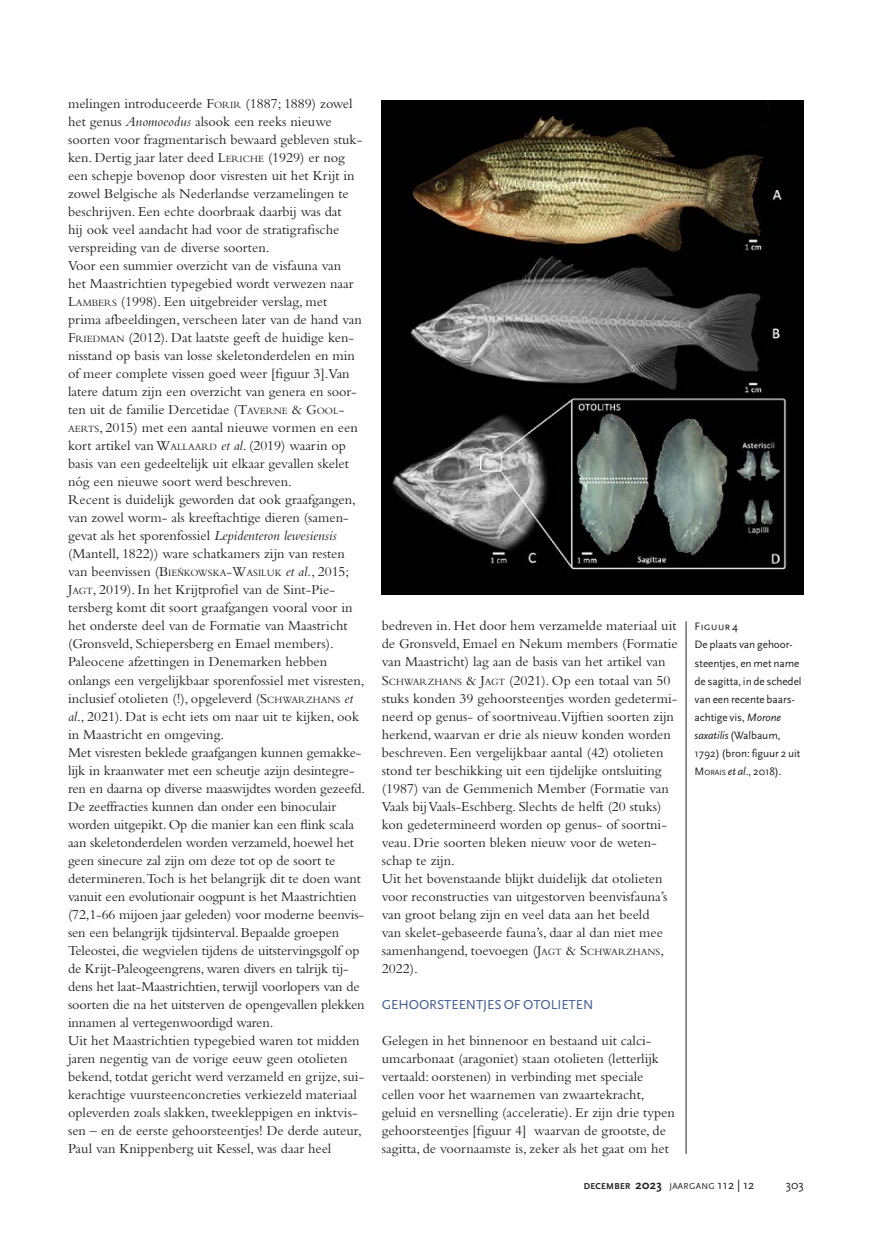
<style>
.page{position:relative;width:872px;height:1234px;background:#fff}
.page>*{position:absolute;margin:0;border:0;box-sizing:border-box;transform-origin:0 0}
.t1{font:14.25px/18px "Bembo";color:#231f20}
.t2{font:13.5px "Scala Sans";letter-spacing:-.005em;color:#405b90}
.t3{font:12.75px "Scala Sans";color:#231f20}
.t4{font:11.25px/18px "Scala Sans";letter-spacing:-.005em;color:#231f20}
.t5{font:11.25px "Scala Sans Caps";letter-spacing:-.005em;color:#231f20}
.t6{font:10.05px "Bembo";color:#231f20}
.t7{font:700 8.85px "Scala Sans";letter-spacing:.035em;color:#231f20}
.s1{font-style:inherit}
.s2{font-size:10.05px}
.s3{font-style:italic}
.s4{font-family:"Times";font-size:9.6px}
.s5{font-size:14.25px}
.s6{font-style:italic;font-size:14.25px}
.s7{font-size:7.8px}
.s8{font-size:12.75px}
.s9{font-weight:400}
.s10{font-weight:400;font-size:12.75px}
</style>
<div class="page">
<hr style="left:686px;top:621px;width:1px;height:532px;background:#231f20">
<img style="left:382px;top:100px;width:422px;height:494px">
<p class="t1" style="left:68px;top:94px;width:296px">melingen introduceerde <span class="s1">F</span><span class="s2">ORIR</span> (1887; 1889) zowel het genus <span class="s3">Anomoeodus</span> alsook een reeks nieuwe soorten voor fragmentarisch bewaard gebleven stuk&shy;ken. Dertig jaar later deed <span class="s1">L</span><span class="s2">ERICHE</span> (1929) er nog een schepje bovenop door visresten uit het Krijt in zowel Belgische als Nederlandse verzamelingen te beschrijven. Een echte doorbraak daarbij was dat<br>hij ook veel aandacht had voor de stratigrafische verspreiding van de diverse soorten.<br>Voor een summier overzicht van de visfauna van het Maastrichtien typegebied wordt verwezen naar <span class="s1">L</span><span class="s2">AMBERS</span> (1998). Een uitgebreider verslag, met prima afbeeldingen, verscheen later van de hand van <span class="s1">F</span><span class="s2">RIEDMAN</span> (2012). Dat laatste geeft de huidige ken&shy;nisstand op basis van losse skeletonderdelen en min of meer complete vissen goed weer [figuur 3].Van latere datum zijn een overzicht van genera en soor&shy;ten uit de familie Dercetidae (<span class="s1">T</span><span class="s2">AVERNE</span> <span class="s1">&amp; G</span><span class="s2">OOL</span><span class="s1">-</span><span class="s2">AERTS</span>, 2015) met een aantal nieuwe vormen en een kort artikel van <span class="s1">W</span><span class="s2">ALLAARD</span> <span class="s3">et al</span>. (2019) waarin op basis van een gedeeltelijk uit elkaar gevallen skelet nóg een nieuwe soort werd beschreven.<br>Recent is duidelijk geworden dat ook graafgangen, van zowel worm- als kreeftachtige dieren (samen&shy;gevat als het sporenfossiel <span class="s3">Lepidenteron lewesiensis </span>(Mantell, 1822)) ware schatkamers zijn van resten van beenvissen (<span class="s1">B</span><span class="s2">IE</span><span class="s4">ń</span><span class="s2">KOWSK</span></p>
<p class="t6" style="left:220px;top:567px;width:131px">A<span class="s5">-W</span>ASILUK <span class="s6">et al.</span><span class="s5">, 2015;</span></p>
<p class="t1" style="left:68px;top:580px;width:298px"><span class="s1">J</span><span class="s2">AGT</span>, 2019). In het Krijtprofiel van de Sint-Pie&shy;tersberg komt dit soort graafgangen vooral voor in het onderste deel van de Formatie van Maastricht (Gronsveld, Schiepersberg en Emael members).<br>Paleocene afzettingen in Denemarken hebben onlangs een vergelijkbaar sporenfossiel met visresten, inclusief otolieten (!), opgeleverd (<span class="s1">S</span><span class="s2">CHWARZHANS</span> <span class="s3">et al</span>., 2021). Dat is echt iets om naar uit te kijken, ook in Maastricht en omgeving.<br>Met visresten beklede graafgangen kunnen gemakke&shy;lijk in kraanwater met een scheutje azijn desintegre&shy;ren en daarna op diverse maaswijdtes worden gezeefd.<br>De zeeffracties kunnen dan onder een binoculair worden uitgepikt. Op die manier kan een flink scala aan skeletonderdelen worden verzameld, hoewel het geen sinecure zal zijn om deze tot op de soort te determineren.Toch is het belangrijk dit te doen want vanuit een evolutionair oogpunt is het Maastrichtien (72,1-66 mijoen jaar geleden) voor moderne beenvis&shy;sen een belangrijk tijdsinterval. Bepaalde groepen Teleostei, die wegvielen tijdens de uitstervingsgolf op de Krijt-Paleogeengrens, waren divers en talrijk tij&shy;dens het laat-Maastrichtien, terwijl voorlopers van de soorten die na het uitsterven de opengevallen plekken innamen al vertegenwoordigd waren.<br>Uit het Maastrichtien typegebied waren tot midden jaren negentig van de vorige eeuw geen otolieten bekend, totdat gericht werd verzameld en grijze, sui&shy;kerachtige vuursteenconcreties verkiezeld materiaal opleverden zoals slakken, tweekleppigen en inktvis&shy;sen – en de eerste gehoorsteentjes! De derde auteur, Paul van Knippenberg uit Kessel, was daar heel</p>
<p class="t1" style="left:382px;top:616px;width:297px">bedreven in. Het door hem verzamelde materiaal uit de Gronsveld, Emael en Nekum members (Formatie van Maastricht) lag aan de basis van het artikel van <span class="s1">S</span><span class="s2">CHWARZHANS</span> <span class="s1">&amp; J</span><span class="s2">AGT</span> (2021). Op een totaal van 50 stuks konden 39 gehoorsteentjes worden gedetermi&shy;neerd op genus- of soortniveau.Vijftien soorten zijn herkend, waarvan er drie als nieuw konden worden beschreven. Een vergelijkbaar aantal (42) otolieten stond ter beschikking uit een tijdelijke ontsluiting (1987) van de Gemmenich Member (Formatie van Vaals bij Vaals-Eschberg. Slechts de helft (20 stuks) kon gedetermineerd worden op genus- of soortni&shy;veau. Drie soorten bleken nieuw voor de weten&shy;schap te zijn.<br>Uit het bovenstaande blijkt duidelijk dat otolieten voor reconstructies van uitgestorven beenvisfauna’s van groot belang zijn en veel data aan het beeld<br>van skelet-gebaseerde fauna’s, daar al dan niet mee samenhangend, toevoegen (<span class="s1">J</span><span class="s2">AGT</span> <span class="s1">&amp; S</span><span class="s2">CHWARZHANS</span>, 2022).</p>
<p class="t2" style="left:382px;top:996px;width:213px">GEHOORSTEENTJES OF OTOLIETEN</p>
<p class="t1" style="left:382px;top:1030px;width:295px">Gelegen in het binnenoor en bestaand uit calci&shy;umcarbonaat (aragoniet) staan otolieten (letterlijk vertaald: oorstenen) in verbinding met speciale cellen voor het waarnemen van zwaartekracht, geluid en versnelling (acceleratie). Er zijn drie typen gehoorsteentjes [figuur 4] waarvan de grootste, de sagitta, de voornaamste is, zeker als het gaat om het</p>
<p class="t5" style="left:694px;top:620px;width:45px">Figuur 4</p>
<p class="t4" style="left:694px;top:636px;width:108px">De plaats van gehoor&shy;steentjes, en met name de sagitta, in de schedel van een recente baars&shy;achtige vis, <span class="s3">Morone saxatilis</span> (Walbaum,<br>1792) (bron: figuur 2 uit<br><span class="s1">M</span> <span class="s7">ORAIS</span> <span class="s3">et al</span>., 2018).</p>
<p class="t7" style="left:583px;top:1180px;width:172px">DECEMBER <span class="s8">2023</span> <span class="s9">JAARGANG</span> <span class="s10">112 | 12</span></p>
<p class="t3" style="left:786px;top:1177px;width:20px">303</p>
</div>
